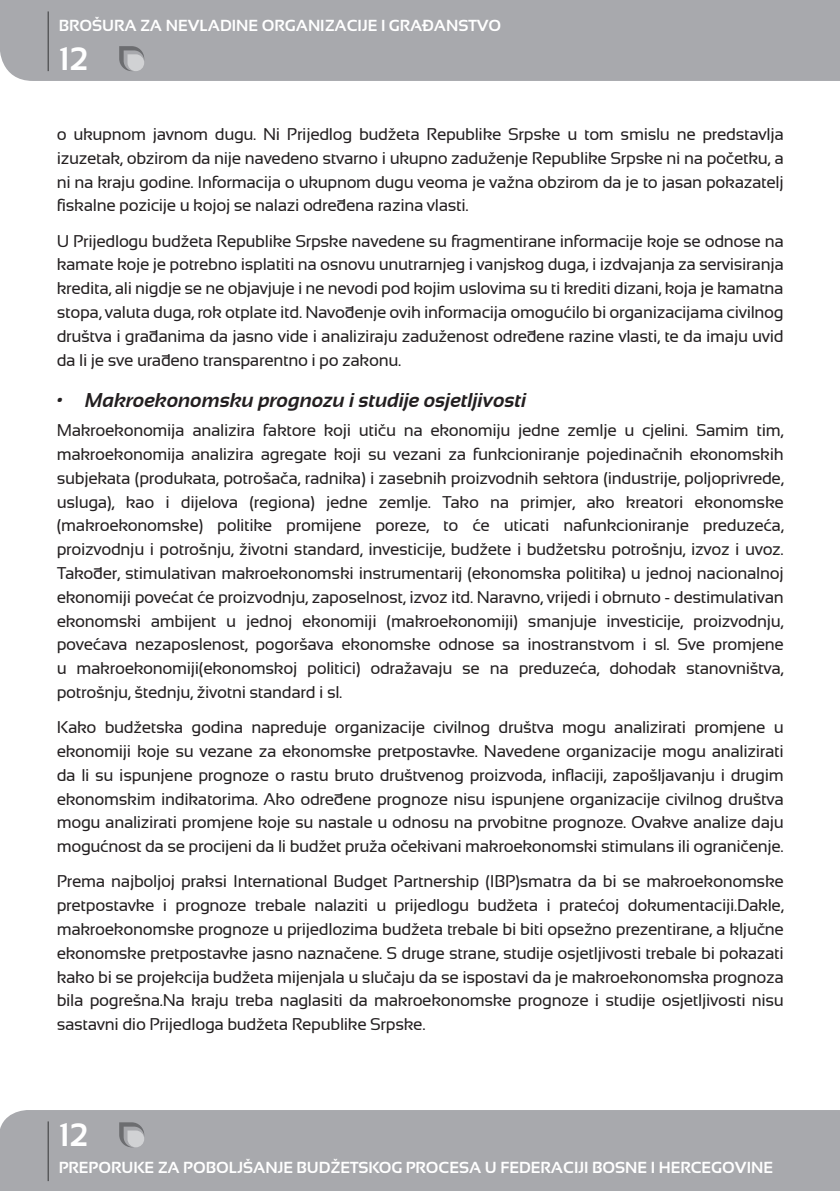
<style>
.page{position:relative;width:840px;height:1191px;background:#fff}
.page>*{position:absolute;margin:0;border:0;box-sizing:border-box;transform-origin:0 0}
.t1{font:700 32.4px "Sansation";color:#fff}
.t2{font:italic 700 20px "Sansation";color:#231f20}
.t3{font:17px/23.8px "Sansation";letter-spacing:-.02em;color:#231f20;text-align:justify}
.t4{font:700 16px "Sansation";color:#fff}
</style>
<div class="page">
<div style="left:0;top:1110px;width:839px;height:81px;background:#a8a9ad"></div>
<div style="left:0;top:0;width:839px;height:81px;background:#a8a9ad"></div>
<hr style="left:47px;top:11px;width:2px;height:60px;background:#57585a">
<hr style="left:47px;top:1121px;width:2px;height:60px;background:#57585a">
<svg style="left:119px;top:46px;width:25px;height:25px"></svg>
<svg style="left:119px;top:1122px;width:25px;height:25px"></svg>
<p class="t4" style="left:59px;top:16px;width:444px">BROŠURA ZA NEVLADINE ORGANIZACIJE I GRAĐANSTVO</p>
<h1 class="t1" style="left:59px;top:40px;width:31px">12</h1>
<p class="t3" style="left:57px;top:122px;width:728px">o ukupnom javnom dugu. Ni Prijedlog budžeta Republike Srpske u tom smislu ne predstavlja izuzetak, obzirom da nije navedeno stvarno i ukupno zaduženje Republike Srpske ni na početku, a ni na kraju godine. Informacija o ukupnom dugu veoma je važna obzirom da je to jasan pokazatelj fiskalne pozicije u kojoj se nalazi određena razina vlasti.</p>
<p class="t3" style="left:57px;top:229px;width:728px">U Prijedlogu budžeta Republike Srpske navedene su fragmentirane informacije koje se odnose na kamate koje je potrebno isplatiti na osnovu unutrarnjeg i vanjskog duga, i izdvajanja za servisiranja kredita, ali nigdje se ne objavjuje i ne nevodi pod kojim uslovima su ti krediti dizani, koja je kamatna stopa, valuta duga, rok otplate itd. Navođenje ovih informacija omogućilo bi organizacijama civilnog društva i građanima da jasno vide i analiziraju zaduženost određene razine vlasti, te da imaju uvid da li je sve urađeno transparentno i po zakonu.</p>
<p class="t2" style="left:57px;top:388px;width:471px">• Makroekonomsku prognozu i studije osjetljivosti</p>
<p class="t3" style="left:57px;top:418px;width:728px">Makroekonomija analizira faktore koji utiču na ekonomiju jedne zemlje u cjelini. Samim tim, makroekonomija analizira agregate koji su vezani za funkcioniranje pojedinačnih ekonomskih subjekata (produkata, potrošača, radnika) i zasebnih proizvodnih sektora (industrije, poljoprivrede, usluga), kao i dijelova (regiona) jedne zemlje. Tako na primjer, ako kreatori ekonomske (makroekonomske) politike promijene poreze, to će uticati nafunkcioniranje preduzeća, proizvodnju i potrošnju, životni standard, investicije, budžete i budžetsku potrošnju, izvoz i uvoz.<br>Također, stimulativan makroekonomski instrumentarij (ekonomska politika) u jednoj nacionalnoj ekonomiji povećat će proizvodnju, zaposelnost, izvoz itd. Naravno, vrijedi i obrnuto - destimulativan ekonomski ambijent u jednoj ekonomiji (makroekonomiji) smanjuje investicije, proizvodnju, povećava nezaposlenost, pogoršava ekonomske odnose sa inostranstvom i sl. Sve promjene u makroekonomiji(ekonomskoj politici) odražavaju se na preduzeća, dohodak stanovništva, potrošnju, štednju, životni standard i sl.</p>
<p class="t3" style="left:57px;top:715px;width:728px">Kako budžetska godina napreduje organizacije civilnog društva mogu analizirati promjene u ekonomiji koje su vezane za ekonomske pretpostavke. Navedene organizacije mogu analizirati da li su ispunjene prognoze o rastu bruto društvenog proizvoda, inflaciji, zapošljavanju i drugim ekonomskim indikatorima. Ako određene prognoze nisu ispunjene organizacije civilnog društva mogu analizirati promjene koje su nastale u odnosu na prvobitne prognoze. Ovakve analize daju mogućnost da se procijeni da li budžet pruža očekivani makroekonomski stimulans ili ograničenje.</p>
<p class="t3" style="left:57px;top:869px;width:728px">Prema najboljoj praksi International Budget Partnership (IBP)smatra da bi se makroekonomske pretpostavke i prognoze trebale nalaziti u prijedlogu budžeta i pratećoj dokumentaciji.Dakle, makroekonomske prognoze u prijedlozima budžeta trebale bi biti opsežno prezentirane, a ključne ekonomske pretpostavke jasno naznačene. S druge strane, studije osjetljivosti trebale bi pokazati kako bi se projekcija budžeta mijenjala u slučaju da se ispostavi da je makroekonomska prognoza bila pogrešna.Na kraju treba naglasiti da makroekonomske prognoze i studije osjetljivosti nisu sastavni dio Prijedloga budžeta Republike Srpske.</p>
<h1 class="t1" style="left:59px;top:1116px;width:31px">12</h1>
<p class="t4" style="left:59px;top:1158px;width:715px">PREPORUKE ZA POBOLJŠANJE BUDŽETSKOG PROCESA U FEDERACIJI BOSNE I HERCEGOVINE</p>
</div>
